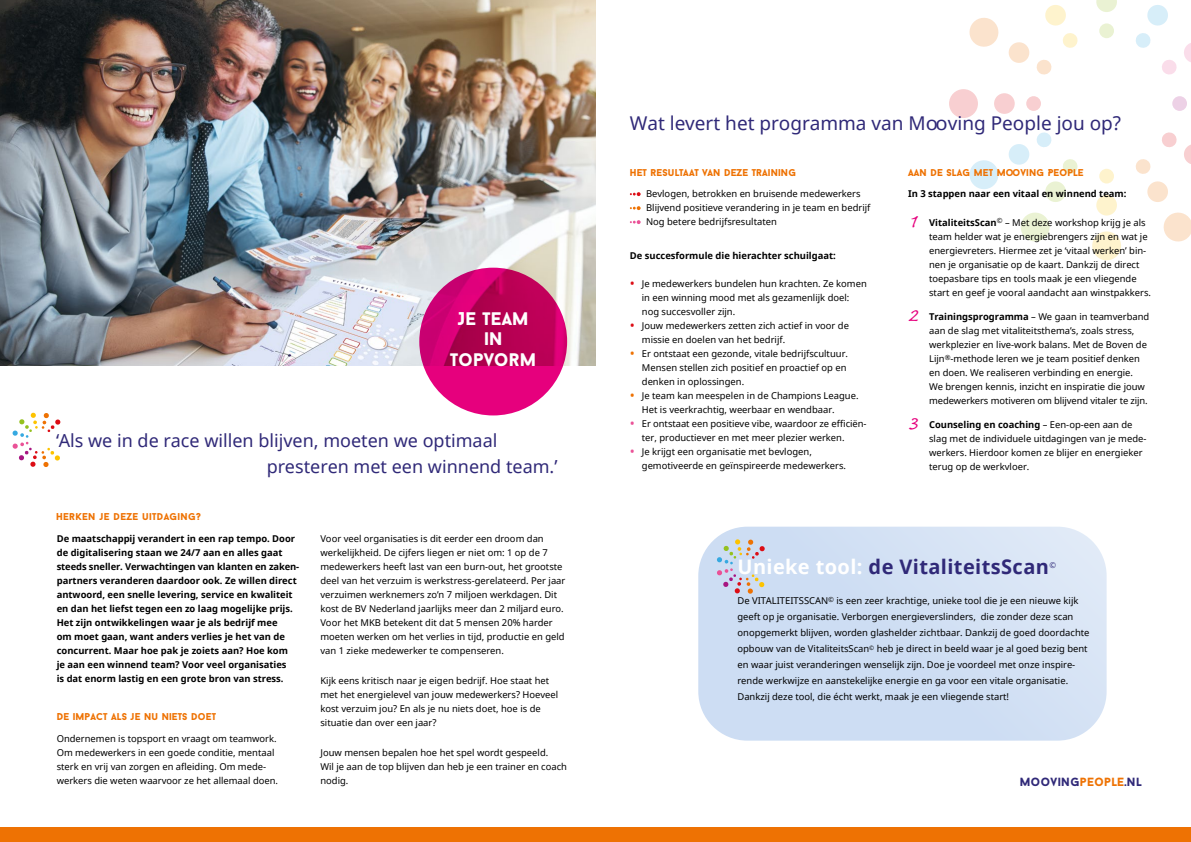
<style>
.page{position:relative;width:1191px;height:842px;background:#fff}
.page>*{position:absolute;margin:0;border:0;box-sizing:border-box;transform-origin:0 0}
.t1{font:24px "Caflisch Script MM 406";color:#e6007d;scale:1.07 1}
.t2{font:700 20px "Noto Sans";letter-spacing:.02em;color:#302978}
.t3{font:19px "Noto Sans";color:#302978}
.t4{font:900 18.4px/20.7px "Baron Neue";color:#fff;text-align:center}
.t5{font:18px/26px "Noto Sans";color:#302978}
.t6{font:900 12px "Baron Neue";letter-spacing:.02em;color:#302978}
.t7{font:900 10px "Baron Neue";color:#ee7203}
.t8{font:900 10px "Baron Neue";letter-spacing:.02em;color:#ee7203}
.t9{font:9.4px/14px "Noto Sans";color:#000}
.t10{font:700 9.4px/14px "Noto Sans";color:#000}
.t11{font:700 8px "Noto Sans";color:#302978}
.s1{font-size:13.4px;color:#dc0d15}
.s2{font-size:13.4px;color:#ee7203}
.s3{font-size:13.4px;color:#ea5297}
.s4{font-weight:700}
.s5{color:#fff}
.s6{color:#ee7203}
</style>
<div class="page">
<div style="left:1026px;top:96px;width:15px;height:15px;background:#f8cfd1;border-radius:50%"></div>
<div style="left:994px;top:93px;width:20px;height:21px;background:#f8cfd1;border-radius:50%"></div>
<div style="left:949px;top:89px;width:29px;height:29px;background:#f8cfd1;border-radius:50%"></div>
<div style="left:1172px;top:96px;width:15px;height:15px;background:#edd1e6;border-radius:50%"></div>
<svg style="left:1020px;top:212px;width:30px;height:30px"></svg>
<svg style="left:1163px;top:212px;width:28px;height:30px"></svg>
<svg style="left:1008px;top:5px;width:70px;height:70px"></svg>
<svg style="left:969px;top:18px;width:30px;height:29px"></svg>
<svg style="left:1008px;top:132px;width:70px;height:70px"></svg>
<svg style="left:969px;top:160px;width:30px;height:29px"></svg>
<svg style="left:1136px;top:5px;width:55px;height:70px"></svg>
<svg style="left:1135px;top:132px;width:56px;height:70px"></svg>
<div style="left:1099px;top:23px;width:15px;height:15px;background:#eaf2d3;border-radius:50%"></div>
<svg style="left:1096px;top:0;width:21px;height:12px"></svg>
<div style="left:1099px;top:169px;width:15px;height:15px;background:#fef3cd;border-radius:50%"></div>
<div style="left:1096px;top:195px;width:21px;height:21px;background:#fef3cd;border-radius:50%"></div>
<div style="left:1092px;top:231px;width:29px;height:29px;background:#fef3cd;border-radius:50%"></div>
<img style="left:0;top:0;width:595px;height:366px">
<svg style="left:419px;top:268px;width:148px;height:147px;background:#cb0168"></svg>
<div style="left:698px;top:527px;width:408px;height:214px;background:#cdddf3;border-radius:49px"></div>
<svg style="left:717px;top:539px;width:48px;height:55px"></svg>
<svg style="left:630px;top:192px;width:10px;height:4px"></svg>
<svg style="left:630px;top:206px;width:10px;height:4px"></svg>
<svg style="left:630px;top:220px;width:10px;height:4px"></svg>
<svg style="left:12px;top:412px;width:49px;height:55px"></svg>
<div style="left:0;top:828px;width:1191px;height:14px;background:#ee7203"></div>
<h3 class="t4" style="left:450px;top:308px;width:88px">JE TEAM<br>IN<br>TOPVORM</h3>
<h3 class="t5" style="left:267px;top:427px;width:292px;text-indent:-211px">‘Als we in de race willen blijven, moeten we optimaal presteren met een winnend team.’</h3>
<p class="t8" style="left:56px;top:510px;width:146px">HERKEN JE DEZE UITDAGING?</p>
<p class="t10" style="left:57px;top:531px;width:243px">De maatschappij verandert in een rap tempo. Door de digitalisering staan we 24/7 aan en alles gaat steeds sneller. Verwachtingen van klanten en zaken&shy;partners veranderen daardoor ook. Ze willen direct antwoord, een snelle levering, service en kwaliteit en dan het liefst tegen een zo laag mogelijke prijs.<br>Het zijn ontwikkelingen waar je als bedrijf mee<br>om moet gaan, want anders verlies je het van de concurrent. Maar hoe pak je zoiets aan? Hoe kom je aan een winnend team? Voor veel organisaties<br>is dat enorm lastig en een grote bron van stress.</p>
<p class="t7" style="left:57px;top:710px;width:161px">DE IMPACT ALS JE NU NIETS DOET</p>
<p class="t9" style="left:57px;top:731px;width:223px">Ondernemen is topsport en vraagt om teamwork.<br>Om medewerkers in een goede conditie, mentaal sterk en vrij van zorgen en afleiding. Om mede&shy;werkers die weten waarvoor ze het allemaal doen.</p>
<p class="t9" style="left:320px;top:531px;width:246px">Voor veel organisaties is dit eerder een droom dan werkelijkheid. De cijfers liegen er niet om: 1 op de 7 medewerkers heeft last van een burn-out, het grootste deel van het verzuim is werkstress-gerelateerd. Per jaar verzuimen werknemers zo’n 7 miljoen werkdagen. Dit kost de BV Nederland jaarlijks meer dan 2 miljard euro.<br>Voor het MKB betekent dit dat 5 mensen 20% harder moeten werken om het verlies in tijd, productie en geld van 1 zieke medewerker te compenseren.</p>
<p class="t9" style="left:320px;top:673px;width:239px">Kijk eens kritisch naar je eigen bedrijf. Hoe staat het met het energielevel van jouw medewerkers? Hoeveel kost verzuim jou? En als je nu niets doet, hoe is de situatie dan over een jaar?</p>
<p class="t9" style="left:320px;top:745px;width:248px">Jouw mensen bepalen hoe het spel wordt gespeeld.<br>Wil je aan de top blijven dan heb je een trainer en coach nodig.</p>
<h3 class="t3" style="left:630px;top:110px;width:493px">Wat levert het programma van Mooving People jou op?</h3>
<p class="t7" style="left:630px;top:166px;width:168px">HET RESULTAAT VAN DEZE TRAINING</p>
<p class="t9" style="left:646px;top:186px;width:226px">Bevlogen, betrokken en bruisende medewerkers<br>Blijvend positieve verandering in je team en bedrijf<br>Nog betere bedrijfsresultaten</p>
<p class="t10" style="left:630px;top:248px;width:207px">De succesformule die hierachter schuilgaat:</p>
<p class="t9" style="left:642px;top:276px;width:226px;text-indent:-12px"><span class="s1">•</span> Je medewerkers bundelen hun krachten. Ze komen in een winning mood met als gezamenlijk doel: nog succesvoller zijn.</p>
<p class="t9" style="left:642px;top:318px;width:209px;text-indent:-12px"><span class="s1">•</span> Jouw medewerkers zetten zich actief in voor de missie en doelen van het bedrijf.</p>
<p class="t9" style="left:642px;top:346px;width:208px;text-indent:-12px"><span class="s2">•</span> Er ontstaat een gezonde, vitale bedrijfscultuur.<br>Mensen stellen zich positief en proactief op en denken in oplossingen.</p>
<p class="t9" style="left:642px;top:388px;width:218px;text-indent:-12px"><span class="s2">•</span> Je team kan meespelen in de Champions League.<br>Het is veerkrachtig, weerbaar en wendbaar.</p>
<p class="t9" style="left:642px;top:416px;width:226px;text-indent:-12px"><span class="s3">•</span> Er ontstaat een positieve vibe, waardoor ze efficiën&shy;ter, productiever en met meer plezier werken.</p>
<p class="t9" style="left:642px;top:444px;width:206px;text-indent:-12px"><span class="s3">•</span> Je krijgt een organisatie met bevlogen, gemotiveerde en geïnspireerde medewerkers.</p>
<p class="t7" style="left:908px;top:166px;width:177px">AAN DE SLAG MET MOOVING PEOPLE</p>
<p class="t10" style="left:908px;top:186px;width:220px">In 3 stappen naar een vitaal en winnend team:</p>
<h1 class="t1" style="left:908px;top:208px;width:9px">1</h1>
<p class="t9" style="left:929px;top:215px;width:223px"><span class="s4">VitaliteitsScan</span><sup>©</sup> – Met deze workshop krijg je als team helder wat je energiebrengers zijn en wat je energievreters. Hiermee zet je ‘vitaal werken’ bin&shy;nen je organisatie op de kaart. Dankzij de direct toepasbare tips en tools maak je een vliegende start en geef je vooral aandacht aan winstpakkers.</p>
<h1 class="t1" style="left:908px;top:303px;width:10px">2</h1>
<p class="t9" style="left:929px;top:309px;width:222px"><span class="s4">Trainingsprogramma</span> – We gaan in teamverband aan de slag met vitaliteitsthema’s, zoals stress, werkplezier en live-work balans. Met de Boven de Lijn<sup>®</sup>-methode leren we je team positief denken en doen. We realiseren verbinding en energie.<br>We brengen kennis, inzicht en inspiratie die jouw medewerkers motiveren om blijvend vitaler te zijn.</p>
<h1 class="t1" style="left:908px;top:411px;width:10px">3</h1>
<p class="t9" style="left:929px;top:418px;width:219px"><span class="s4">Counseling en coaching</span> – Een-op-een aan de slag met de individuele uitdagingen van je mede&shy;werkers. Hierdoor komen ze blijer en energieker terug op de werkvloer.</p>
<h2 class="t2" style="left:737px;top:552px;width:313px"><span class="s5">Unieke tool:</span> de VitaliteitsScan</h2>
<p class="t11" style="left:1049px;top:559px;width:8px">©</p>
<p class="t9" style="left:737px;top:592px;width:353px;line-height:16px">De VITALITEITSSCAN<sup>©</sup> is een zeer krachtige, unieke tool die je een nieuwe kijk geeft op je organisatie. Verborgen energieverslinders, die zonder deze scan onopgemerkt blijven, worden glashelder zichtbaar. Dankzij de goed doordachte opbouw van de VitaliteitsScan<sup>©</sup> heb je direct in beeld waar je al goed bezig bent en waar juist veranderingen wenselijk zijn. Doe je voordeel met onze inspire&shy;rende werkwijze en aanstekelijke energie en ga voor een vitale organisatie.<br>Dankzij deze tool, die écht werkt, maak je een vliegende start!</p>
<p class="t6" style="left:1019px;top:774px;width:124px">MOOVING<span class="s6">PEOPLE</span>.NL</p>
</div>
